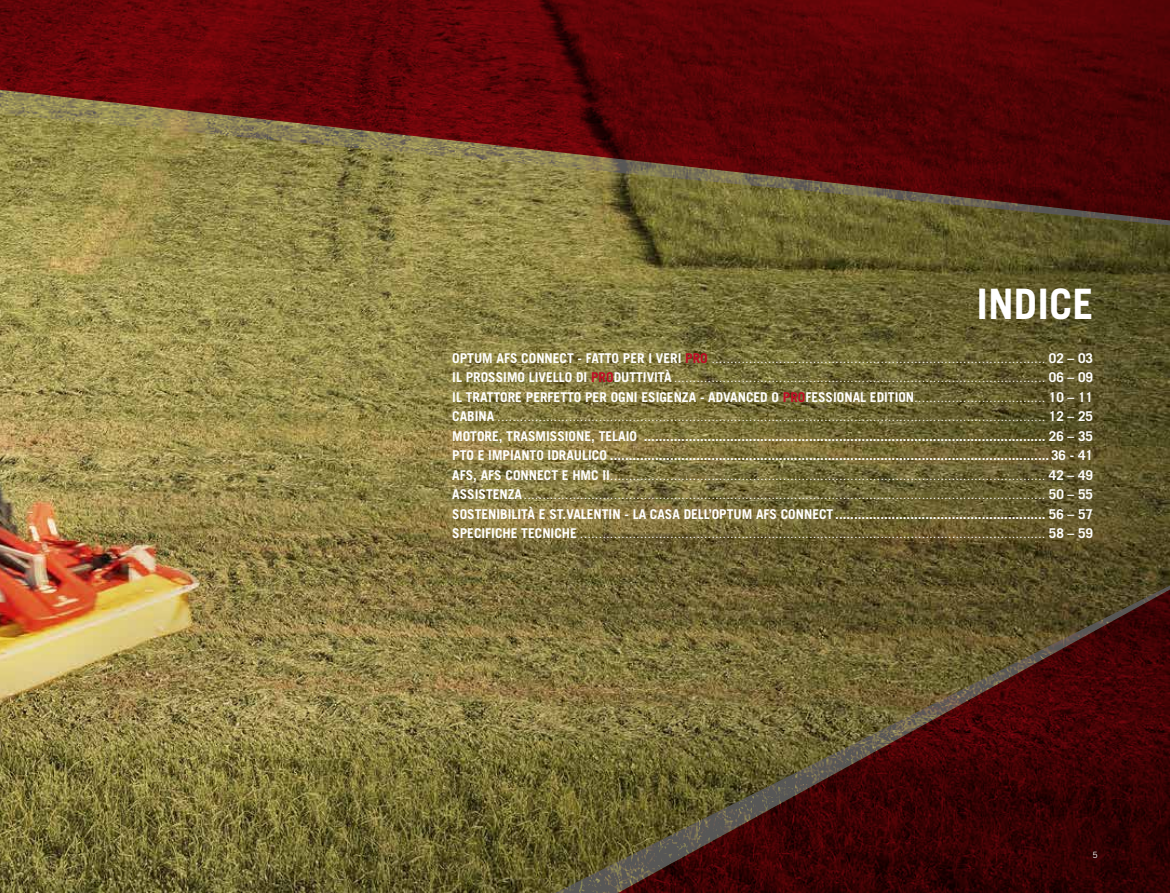
<style>
.page{position:relative;width:1170px;height:893px;background:#fff}
.page>*{position:absolute;margin:0;border:0;box-sizing:border-box;transform-origin:0 0}
.t1{font:700 42px "Trade Gothic LT Pro";color:#fff}
.t2{font:300 13.5px/19.5px "Trade Gothic LT Pro";color:#fff;text-align:justify}
.t3{font:8.7px "Trade Gothic LT Pro";color:#fff}
.s1{font-weight:700}
.s2{font-weight:700;color:#c10b25}
</style>
<div class="page">
<img style="left:0;top:226px;width:1169px;height:667px">
<svg style="left:529px;top:579px;width:640px;height:314px;background:#716734"></svg>
<svg style="left:0;top:0;width:1169px;height:222px;background:#68291a"></svg>
<svg style="left:595px;top:583px;width:574px;height:310px;background:#53341d"></svg>
<h1 class="t1" style="left:976px;top:278px;width:118px">INDICE</h1>
<p class="t2" style="left:452px;top:348px;width:642px"><span class="s1">OPTUM AFS CONNECT - FATTO PER I VERI</span> <span class="s2">PRO</span> ......................................................................................... <span class="s1">02 – 03<br>IL PROSSIMO LIVELLO DI</span> <span class="s2">PRO</span><span class="s1">DUTTIVITÀ</span> ................................................................................................... <span class="s1">06 – 09<br>IL TRATTORE PERFETTO PER OGNI ESIGENZA - ADVANCED O</span> <span class="s2">PRO</span><span class="s1">FESSIONAL EDITION</span>................................... <span class="s1">10 – 11<br>CABINA</span> .................................................................................................................................................. <span class="s1">12 – 25<br>MOTORE, TRASMISSIONE, TELAIO ........................................................................................................... 26 – 35<br>PTO E IMPIANTO IDRAULICO .....................................................................................................................36 - 41<br>AFS, AFS CONNECT E HMC II</span>.................................................................................................................... <span class="s1">42 – 49<br>ASSISTENZA</span>........................................................................................................................................... <span class="s1">50 – 55<br>SOSTENIBILITÀ E ST.VALENTIN - LA CASA DELL’OPTUM AFS CONNECT ........................................................ 56 – 57<br>SPECIFICHE TECNICHE</span> ............................................................................................................................ <span class="s1">58 – 59</span></p>
<p class="t3" style="left:1092px;top:849px;width:7px">5</p>
</div>
